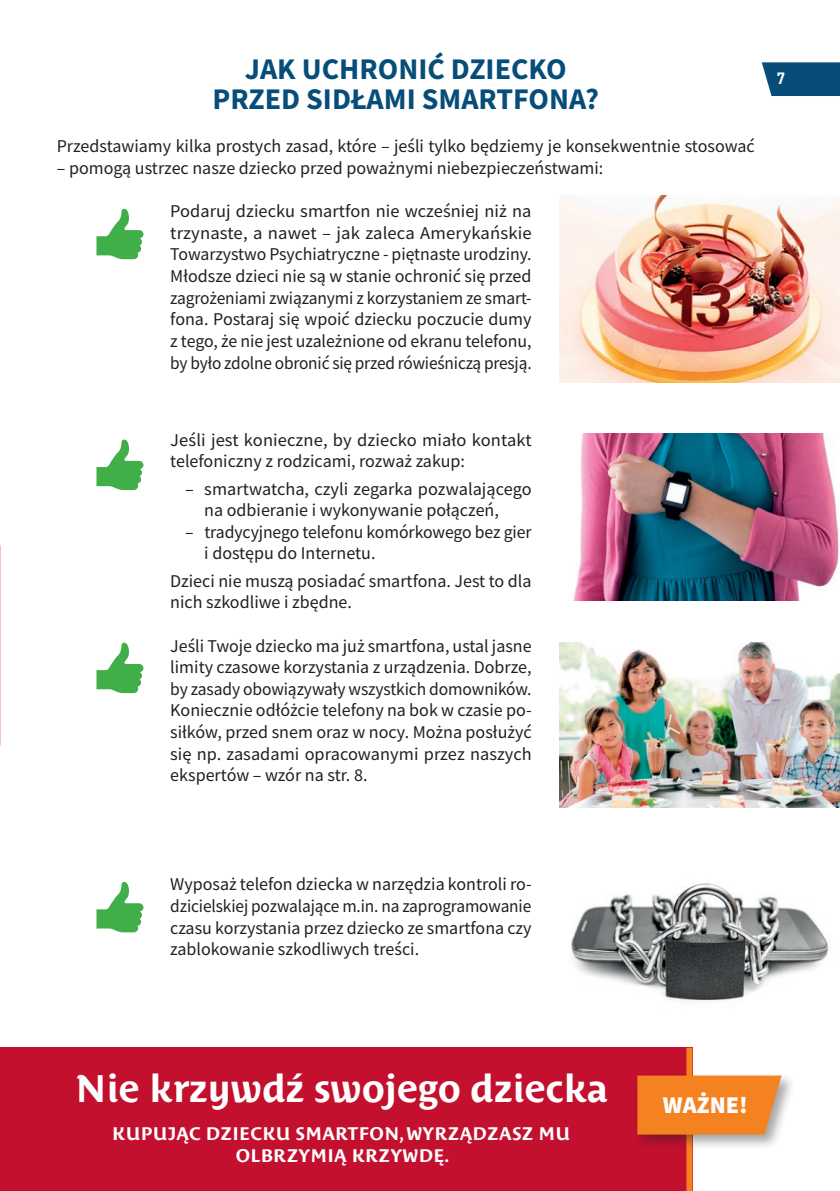
<style>
.page{position:relative;width:840px;height:1191px;background:#fff}
.page>*{position:absolute;margin:0;border:0;box-sizing:border-box;transform-origin:0 0}
.t1{font:700 38px "Costa Ptf";color:#fff}
.t2{font:700 30px "Source Sans Pro";color:#074d79}
.t3{font:900 24px "Source Sans Pro";color:#fff}
.t4{font:18px/21.6px "Source Sans Pro";color:#231f20}
.t5{font:700 18px/21.6px "Costa Ptf";letter-spacing:.01em;color:#fff;text-align:center}
.t6{font:700 16px "DIN Pl";color:#fff;scale:.95 1}
</style>
<div class="page">
<svg style="left:761px;top:62px;width:78px;height:34px"></svg>
<div style="left:0;top:1047px;width:692px;height:144px;background:#c3102e"></div>
<div style="left:686px;top:1047px;width:6px;height:144px;background:#f58220"></div>
<div style="left:633px;top:1071px;width:163px;height:79px;background:#231f20;opacity:.4"></div>
<svg style="left:637px;top:1075px;width:144px;height:59px"></svg>
<svg style="left:96px;top:209px;width:47px;height:50px"></svg>
<svg style="left:96px;top:439px;width:47px;height:51px"></svg>
<svg style="left:96px;top:642px;width:47px;height:51px"></svg>
<svg style="left:96px;top:882px;width:47px;height:50px"></svg>
<img style="left:559px;top:196px;width:280px;height:187px">
<img style="left:573px;top:434px;width:266px;height:166px">
<img style="left:559px;top:642px;width:280px;height:165px">
<img style="left:571px;top:883px;width:258px;height:119px">
<h2 class="t2" style="left:245px;top:49px;width:323px">JAK UCHRONIĆ DZIECKO</h2>
<h2 class="t2" style="left:212px;top:79px;width:388px">PRZED SIDŁAMI SMARTFONA?</h2>
<p class="t4" style="left:57px;top:136px;width:699px">Przedstawiamy kilka prostych zasad, które – jeśli tylko będziemy je konsekwentnie stosować</p>
<p class="t4" style="left:57px;top:157px;width:548px">– pomogą ustrzec nasze dziecko przed poważnymi niebezpieczeństwami:</p>
<p class="t4" style="left:170px;top:200px;width:363px;text-align:justify">Podaruj dziecku smartfon nie wcześniej niż na trzynaste, a nawet – jak zaleca Amerykańskie Towarzystwo Psychiatryczne - piętnaste urodziny.<br>Młodsze dzieci nie są w stanie ochronić się przed zagrożeniami związanymi z korzystaniem ze smart&shy;fona. Postaraj się wpoić dziecku poczucie dumy z tego, że nie jest uzależnione od ekranu telefonu, by było zdolne obronić się przed rówieśniczą presją.</p>
<p class="t6" style="left:776px;top:68px;width:10px">7</p>
<p class="t4" style="left:170px;top:429px;width:362px">Jeśli jest konieczne, by dziecko miało kontakt telefoniczny z rodzicami, rozważ zakup:</p>
<p class="t4" style="left:204px;top:478px;width:328px;text-indent:-19px">– smartwatcha, czyli zegarka pozwalającego na odbieranie i wykonywanie połączeń,</p>
<p class="t4" style="left:204px;top:521px;width:329px;text-indent:-19px">– tradycyjnego telefonu komórkowego bez gier i dostępu do Internetu.</p>
<p class="t4" style="left:170px;top:570px;width:362px">Dzieci nie muszą posiadać smartfona. Jest to dla nich szkodliwe i zbędne.</p>
<p class="t4" style="left:170px;top:634px;width:363px;text-align:justify">Jeśli Twoje dziecko ma już smartfona, ustal jasne limity czasowe korzystania z urządzenia. Dobrze, by zasady obowiązywały wszystkich domowników.<br>Koniecznie odłóżcie telefony na bok w czasie po&shy;siłków, przed snem oraz w nocy. Można posłużyć się np. zasadami opracowanymi przez naszych ekspertów – wzór na str. 8.</p>
<p class="t4" style="left:170px;top:873px;width:362px;text-align:justify">Wyposaż telefon dziecka w narzędzia kontroli ro&shy;dzicielskiej pozwalające m.in. na zaprogramowanie czasu korzystania przez dziecko ze smartfona czy zablokowanie szkodliwych treści.</p>
<h1 class="t1" style="left:74px;top:1067px;width:535px">Nie krzywdź swojego dziecka</h1>
<p class="t5" style="left:112px;top:1123px;width:459px">KUPUJĄC DZIECKU SMARTFON, WYRZĄDZASZ MU<br>OLBRZYMIĄ KRZYWDĘ.</p>
<h3 class="t3" style="left:662px;top:1088px;width:86px">WAŻNE!</h3>
</div>
